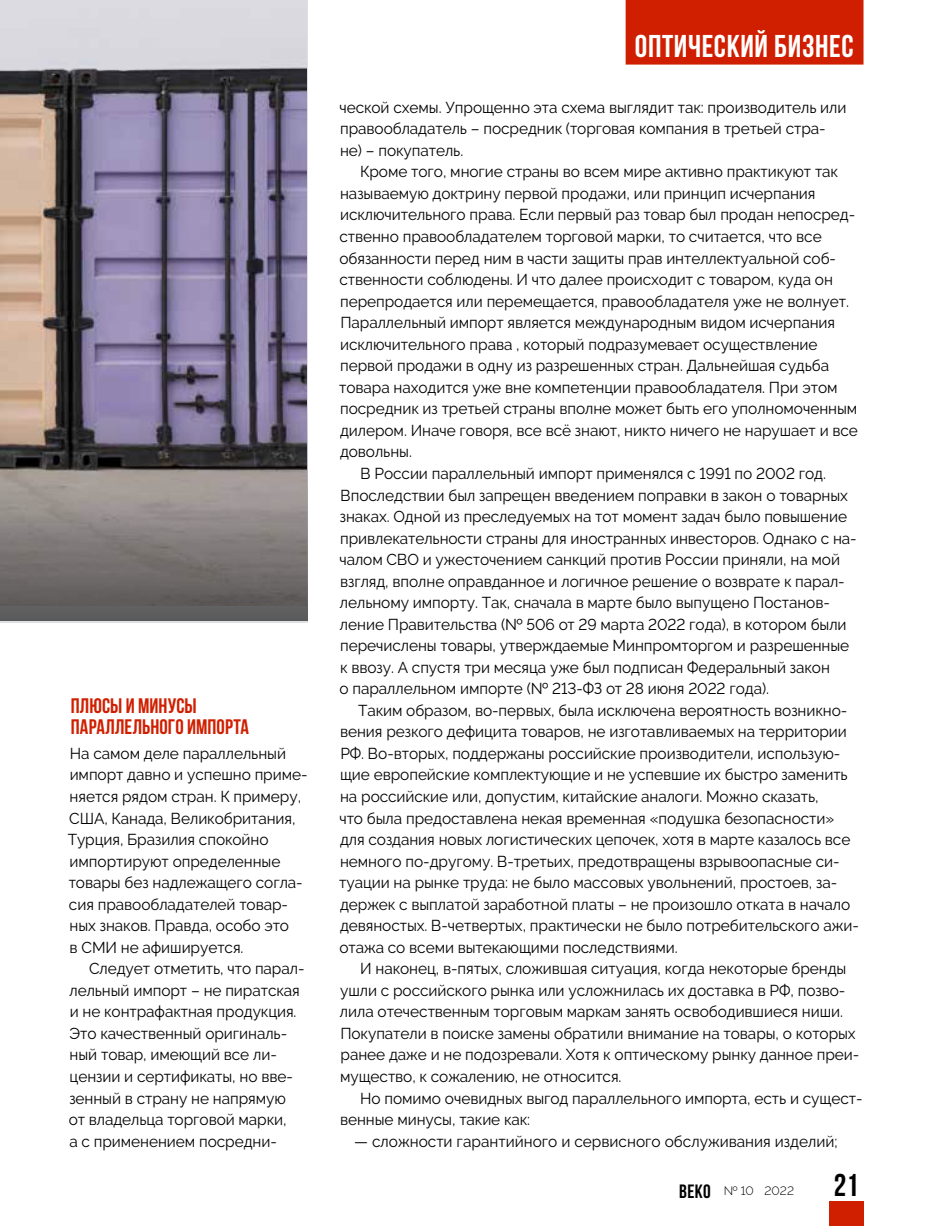
<style>
.page{position:relative;width:933px;height:1226px;background:#fff}
.page>*{position:absolute;margin:0;border:0;box-sizing:border-box;transform-origin:0 0}
.t1{font:700 31.5px "Bebas Neue";letter-spacing:.02em;color:#fff}
.t2{font:700 31.5px "Bebas Neue";color:#000}
.t3{font:700 21px/21.5px "Bebas Neue";color:#d01f00}
.t4{font:15.75px/21.5px "Raleway";letter-spacing:-.005em;color:#000}
.t5{font:300 12.25px "Raleway";color:#000}
.s1{font-family:"Bebas Neue";font-weight:700;font-size:19.25px}
</style>
<div class="page">
<hr style="left:0;top:905px;width:1px;height:320px;background:#ecedee">
<img style="left:0;top:0;width:306px;height:402px">
<svg style="left:0;top:402px;width:308px;height:218px;background:#767072"></svg>
<div style="left:625px;top:0;width:238px;height:65px;background:#d01f00"></div>
<div style="left:828px;top:1200px;width:35px;height:25px;background:#d01f00"></div>
<h2 class="t3" style="left:71px;top:694px;width:180px">Плюсы и минусы параллельного импорта</h2>
<p class="t4" style="left:68px;top:742px;width:241px">На самом деле параллельный импорт давно и успешно приме&shy;няется рядом стран. К примеру,<br>США, Канада, Великобритания,<br>Турция, Бразилия спокойно импортируют определенные товары без надлежащего согла&shy;сия правообладателей товар&shy;ных знаков. Правда, особо это<br>в СМИ не афишируется.</p>
<p class="t4" style="left:69px;top:957px;width:237px;text-indent:20px">Следует отметить, что парал&shy;лельный импорт – не пиратская и не контрафактная продукция.<br>Это качественный оригиналь&shy;ный товар, имеющий все ли&shy;цензии и сертификаты, но вве&shy;зенный в страну не напрямую от владельца торговой марки,<br>а с применением посредни-</p>
<h1 class="t1" style="left:635px;top:29px;width:220px">оптический бизнес</h1>
<p class="t4" style="left:339px;top:96px;width:508px">ческой схемы. Упрощенно эта схема выглядит так: производитель или правообладатель – посредник (торговая компания в третьей стра&shy;не) – покупатель.</p>
<p class="t4" style="left:360px;top:161px;width:479px">Кроме того, многие страны во всем мире активно практикуют так</p>
<p class="t4" style="left:340px;top:182px;width:477px">называемую доктрину первой продажи, или принцип исчерпания</p>
<p class="t4" style="left:340px;top:204px;width:516px">исключительного права. Если первый раз товар был продан непосред-</p>
<p class="t4" style="left:339px;top:226px;width:484px">ственно правообладателем торговой марки, то считается, что все</p>
<p class="t4" style="left:339px;top:247px;width:498px">обязанности перед ним в части защиты прав интеллектуальной соб-</p>
<p class="t4" style="left:339px;top:269px;width:495px">ственности соблюдены. И что далее происходит с товаром, куда он</p>
<p class="t4" style="left:340px;top:290px;width:510px">перепродается или перемещается, правообладателя уже не волнует.</p>
<p class="t4" style="left:340px;top:312px;width:496px">Параллельный импорт является международным видом исчерпания</p>
<p class="t4" style="left:340px;top:333px;width:479px">исключительного права , который подразумевает осуществление</p>
<p class="t4" style="left:340px;top:355px;width:490px">первой продажи в одну из разрешенных стран. Дальнейшая судьба</p>
<p class="t4" style="left:339px;top:376px;width:500px">товара находится уже вне компетенции правообладателя. При этом</p>
<p class="t4" style="left:340px;top:398px;width:518px">посредник из третьей страны вполне может быть его уполномоченным</p>
<p class="t4" style="left:340px;top:419px;width:519px">дилером. Иначе говоря, все всё знают, никто ничего не нарушает и все</p>
<p class="t4" style="left:340px;top:441px;width:73px">довольны.</p>
<p class="t4" style="left:360px;top:462px;width:467px">В России параллельный импорт применялся с 1991 по 2002 год.</p>
<p class="t4" style="left:340px;top:484px;width:509px">Впоследствии был запрещен введением поправки в закон о товарных</p>
<p class="t4" style="left:340px;top:505px;width:509px">знаках. Одной из преследуемых на тот момент задач было повышение</p>
<p class="t4" style="left:340px;top:527px;width:518px">привлекательности страны для иностранных инвесторов. Однако с на-</p>
<p class="t4" style="left:339px;top:548px;width:502px">чалом СВО и ужесточением санкций против России приняли, на мой</p>
<p class="t4" style="left:340px;top:570px;width:506px">взгляд, вполне оправданное и логичное решение о возврате к парал-</p>
<p class="t4" style="left:340px;top:591px;width:491px">лельному импорту. Так, сначала в марте было выпущено Постанов-</p>
<p class="t4" style="left:340px;top:613px;width:508px">ление Правительства (№ 506 от 29 марта 2022 года), в котором были</p>
<p class="t4" style="left:340px;top:635px;width:510px">перечислены товары, утверждаемые Минпромторгом и разрешенные</p>
<p class="t4" style="left:340px;top:656px;width:491px">к ввозу. А спустя три месяца уже был подписан Федеральный закон</p>
<p class="t4" style="left:339px;top:678px;width:431px">о параллельном импорте (№ 213-ФЗ от 28 июня 2022 года).</p>
<p class="t4" style="left:358px;top:699px;width:491px">Таким образом, во-первых, была исключена вероятность возникно-</p>
<p class="t4" style="left:340px;top:721px;width:508px">вения резкого дефицита товаров, не изготавливаемых на территории</p>
<p class="t4" style="left:340px;top:742px;width:501px">РФ. Во-вторых, поддержаны российские производители, использую-</p>
<p class="t4" style="left:340px;top:764px;width:509px">щие европейские комплектующие и не успевшие их быстро заменить</p>
<p class="t4" style="left:340px;top:785px;width:480px">на российские или, допустим, китайские аналоги. Можно сказать,</p>
<p class="t4" style="left:339px;top:807px;width:496px">что была предоставлена некая временная «подушка безопасности»</p>
<p class="t4" style="left:340px;top:828px;width:512px">для создания новых логистических цепочек, хотя в марте казалось все</p>
<p class="t4" style="left:340px;top:850px;width:501px">немного по-другому. В-третьих, предотвращены взрывоопасные си-</p>
<p class="t4" style="left:339px;top:871px;width:499px">туации на рынке труда: не было массовых увольнений, простоев, за-</p>
<p class="t4" style="left:340px;top:893px;width:511px">держек с выплатой заработной платы – не произошло отката в начало</p>
<p class="t4" style="left:340px;top:914px;width:520px">девяностых. В-четвертых, практически не было потребительского ажи-</p>
<p class="t4" style="left:339px;top:936px;width:340px">отажа со всеми вытекающими последствиями.</p>
<p class="t4" style="left:360px;top:957px;width:488px">И наконец, в-пятых, сложившая ситуация, когда некоторые бренды</p>
<p class="t4" style="left:340px;top:979px;width:507px">ушли с российского рынка или усложнилась их доставка в РФ, позво-</p>
<p class="t4" style="left:340px;top:1000px;width:504px">лила отечественным торговым маркам занять освободившиеся ниши.</p>
<p class="t4" style="left:340px;top:1022px;width:517px">Покупатели в поиске замены обратили внимание на товары, о которых</p>
<p class="t4" style="left:340px;top:1043px;width:520px">ранее даже и не подозревали. Хотя к оптическому рынку данное преи-</p>
<p class="t4" style="left:340px;top:1065px;width:283px">мущество, к сожалению, не относится.</p>
<p class="t4" style="left:360px;top:1087px;width:504px">Но помимо очевидных выгод параллельного импорта, есть и сущест-</p>
<p class="t4" style="left:340px;top:1108px;width:192px">венные минусы, такие как:</p>
<p class="t4" style="left:354px;top:1130px;width:485px">— сложности гарантийного и сервисного обслуживания изделий;</p>
<p class="t5" style="left:679px;top:1180px;width:116px"><span class="s1">ВЕКО</span> № 10 2022</p>
<h1 class="t2" style="left:833px;top:1167px;width:26px">21</h1>
</div>
